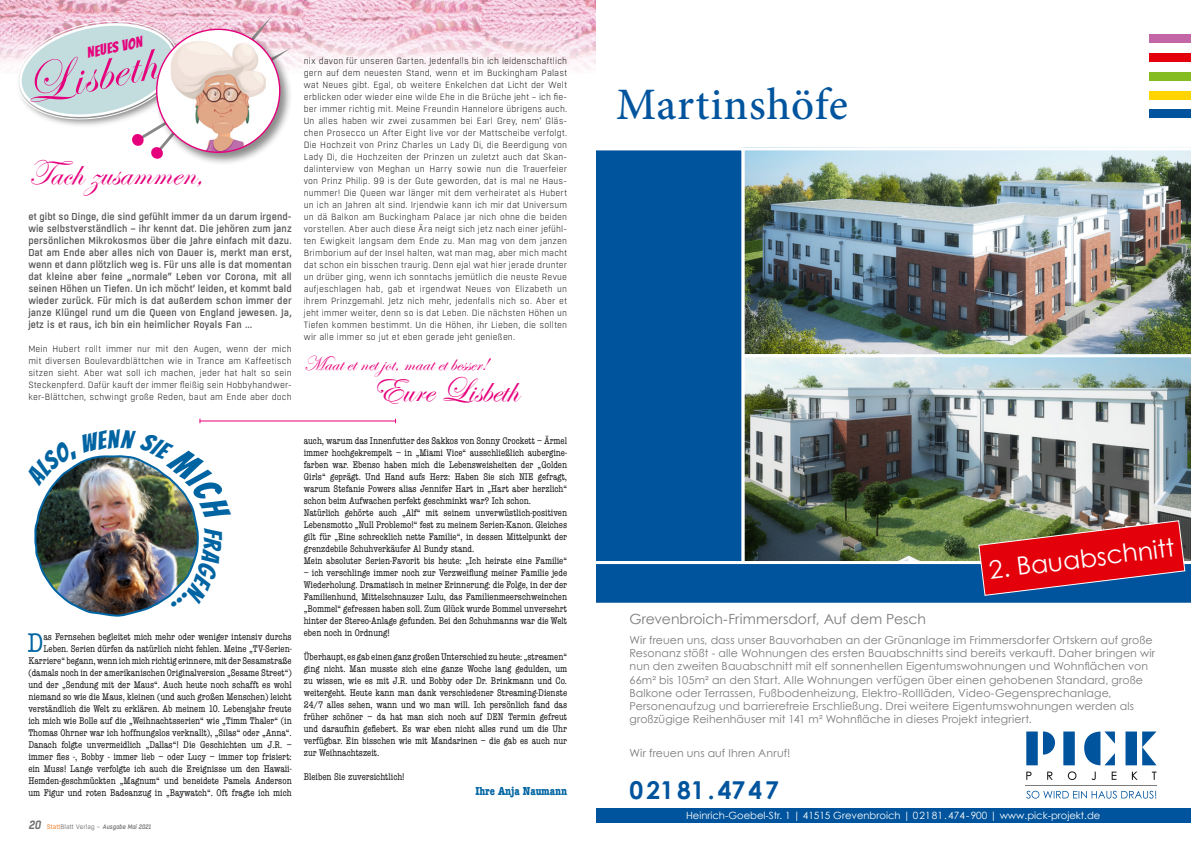
<style>
.page{position:relative;width:1191px;height:842px;background:#fff}
.page>*{position:absolute;margin:0;border:0;box-sizing:border-box;transform-origin:0 0}
.Headline{font:57.5px "Edwardian Script ITC";color:#e5007c}
.t1{font:500 45px "Minion Pro";letter-spacing:.015em;color:#00549d}
.t2{font:36px "Edwardian Script ITC";letter-spacing:.01em;color:#e5007c}
.Also_wenn_Sie_mich_f{font:condensed 27.9px "American Typewriter";color:#0064a2}
.Anzeigenplatz_-_Fehl{font:25px "Century Gothic";color:#fff}
.t3{font:700 24.6px "Century Gothic";letter-spacing:.125em;color:#00549d}
.t4{font:21px "Edwardian Script ITC";letter-spacing:.01em;color:#e5007c}
.Headline-2{font:14.8px "Bangers";color:#e5007c}
.FT{font:14px "Century Gothic";color:#7a7b7a}
.Also_wenn_Sie_mich_f-2{font:700 condensed 12px "American Typewriter";color:#0064a2}
.FT-2{font:11px "Century Gothic";letter-spacing:.01em;color:#7a7b7a}
.Also_wenn_Sie_mich_f-3{font:condensed 10px/12px "American Typewriter";color:#181716;text-align:justify}
.Einleitung{font:500 10px/12px "Boxed";letter-spacing:.01em;color:#565655;text-align:justify;scale:.96 1}
.t5{font:10px "Century Gothic";color:#fff}
.Fließtext{font:300 9px/12px "Boxed";letter-spacing:.015em;color:#181716;text-align:justify}
.t6{font:italic 500 6.5px "Boxed";color:#6e6e6e}
.s1{font-weight:600;font-size:12px}
.s2{font-weight:400;font-style:normal;color:#ee7113}
.s3{font-weight:400;font-style:normal}
</style>
<div class="page">
<div style="left:587px;top:808px;width:604px;height:14px;background:#00549d"></div>
<svg style="left:1026px;top:771px;width:130px;height:9px"></svg>
<hr style="left:1026px;top:785px;width:131px;height:1px;background:#7a7b7a">
<svg style="left:1026px;top:731px;width:130px;height:34px"></svg>
<svg style="left:1026px;top:791px;width:130px;height:8px"></svg>
<div style="left:1149px;top:34px;width:42px;height:9px;background:#c366a5"></div>
<div style="left:1149px;top:53px;width:42px;height:8px;background:#e3000b"></div>
<div style="left:1149px;top:72px;width:42px;height:8px;background:#85bc21"></div>
<div style="left:1149px;top:91px;width:42px;height:8px;background:#ffd400"></div>
<div style="left:1149px;top:110px;width:42px;height:8px;background:#00549d"></div>
<img style="left:744px;top:147px;width:447px;height:207px">
<img style="left:744px;top:354px;width:447px;height:166px">
<div style="left:581px;top:147px;width:163px;height:417px;background:#00549d;border:3px solid #fff"></div>
<svg style="left:595px;top:520px;width:596px;height:83px;background:#4f506e"></svg>
<div style="left:544px;top:0;width:51px;height:842px;background:#fff"></div>
<img style="left:0;top:0;width:595px;height:69px">
<svg style="left:13px;top:15px;width:278px;height:143px"></svg>
<div style="left:154px;top:27px;width:139px;height:139px;background:#181716;opacity:.5"></div>
<div style="left:157px;top:29px;width:123px;height:123px;background:#fff;border-radius:50%"></div>
<img style="left:171px;top:41px;width:95px;height:111px">
<hr style="left:200px;top:420px;width:195px;height:1px;background:#e5007c">
<img style="left:34px;top:455px;width:165px;height:162px">
<p class="Headline-2" style="left:85px;top:42px;width:57px;rotate:-12deg">Neues von</p>
<p class="Headline" style="left:17px;top:56px;width:137px;rotate:-11deg">Lisbeth</p>
<p class="t2" style="left:28px;top:154px;width:177px">Tach zusammen,</p>
<p class="Einleitung" style="left:28px;top:211px;width:276px">et gibt so Dinge, die sind gefühlt immer da un darum irgend&shy;wie selbstverständlich – ihr kennt dat. Die jehören zum janz persönlichen Mikrokosmos über die Jahre einfach mit dazu.<br>Dat am Ende aber alles nich von Dauer is, merkt man erst, wenn et dann plötzlich weg is. Für uns alle is dat momentan dat kleine aber feine „normale“ Leben vor Corona, mit all seinen Höhen un Tiefen. Un ich möcht‘ leiden, et kommt bald wieder zurück. Für mich is dat außerdem schon immer der janze Klüngel rund um die Queen von England jewesen. Ja, jetz is et raus, ich bin ein heimlicher Royals Fan …</p>
<p class="Fließtext" style="left:28px;top:343px;width:265px">Mein Hubert rollt immer nur mit den Augen, wenn der mich mit diversen Boulevardblättchen wie in Trance am Kaffeetisch sitzen sieht. Aber wat soll ich machen, jeder hat halt so sein Steckenpferd. Dafür kauft der immer fleißig sein Hobbyhandwer&shy;ker-Blättchen, schwingt große Reden, baut am Ende aber doch</p>
<p class="Fließtext" style="left:304px;top:55px;width:265px">nix davon für unseren Garten. Jedenfalls bin ich leidenschaftlich gern auf dem neuesten Stand, wenn et im Buckingham Palast wat Neues gibt. Egal, ob weitere Enkelchen dat Licht der Welt erblicken oder wieder eine wilde Ehe in die Brüche jeht – ich fie&shy;ber immer richtig mit. Meine Freundin Hannelore übrigens auch.<br>Un alles haben wir zwei zusammen bei Earl Grey, nem‘ Gläs&shy;chen Prosecco un After Eight live vor der Mattscheibe verfolgt.<br>Die Hochzeit von Prinz Charles un Lady Di, die Beerdigung von Lady Di, die Hochzeiten der Prinzen un zuletzt auch dat Skan&shy;dalinterview von Meghan un Harry sowie nun die Trauerfeier von Prinz Philip. 99 is der Gute geworden, dat is mal ne Haus&shy;nummer! Die Queen war länger mit dem verheiratet als Hubert un ich an Jahren alt sind. Irjendwie kann ich mir dat Universum un dä Balkon am Buckingham Palace jar nich ohne die beiden vorstellen. Aber auch diese Ära neigt sich jetz nach einer jefühl&shy;ten Ewigkeit langsam dem Ende zu. Man mag von dem janzen Brimborium auf der Insel halten, wat man mag, aber mich macht dat schon ein bisschen traurig. Denn ejal wat hier jerade drunter un drüber ging, wenn ich sonntachs jemütlich die neuste Revue aufjeschlagen hab, gab et irgendwat Neues von Elizabeth un ihrem Prinzgemahl. Jetz nich mehr, jedenfalls nich so. Aber et jeht immer weiter, denn so is dat Leben. Die nächsten Höhen un Tiefen kommen bestimmt. Un die Höhen, ihr Lieben, die sollten wir alle immer so jut et eben gerade jeht genießen.</p>
<p class="t4" style="left:304px;top:352px;width:186px">Maat et net jot, maat et besser!</p>
<p class="t2" style="left:372px;top:371px;width:148px">Eure Lisbeth</p>
<p class="Also_wenn_Sie_mich_f" style="left:28px;top:621px;width:17px">D</p>
<p class="Also_wenn_Sie_mich_f-3" style="left:28px;top:630px;width:265px;text-align:right">as Fernsehen begleitet mich mehr oder weniger intensiv durchs Leben. Serien dürfen da natürlich nicht fehlen. Meine „TV-Serien-Karriere“ begann, wenn ich mich richtig erinnere, mit der Sesamstraße (damals noch in der amerikanischen Originalversion „Sesame Street“) und der „Sendung mit der Maus“. Auch heute noch schafft es wohl niemand so wie die Maus, kleinen (und auch großen Menschen) leicht verständlich die Welt zu erklären. Ab meinem 10. Lebensjahr freute ich mich wie Bolle auf die „Weihnachtsserien“ wie „Timm Thaler“ (in Thomas Ohrner war ich hoffnungslos verknallt), „Silas“ oder „Anna“.<br>Danach folgte unvermeidlich „Dallas“! Die Geschichten um J.R. – immer fies -, Bobby - immer lieb – oder Lucy – immer top frisiert: ein Muss! Lange verfolgte ich auch die Ereignisse um den Hawaii-Hemden-geschmückten „Magnum“ und beneidete Pamela Anderson um Figur und roten Badeanzug in „Baywatch“. Oft fragte ich mich</p>
<p class="t6" style="left:28px;top:822px;width:124px"><span class="s1">20</span> <span class="s2">Statt</span><span class="s3">Blatt Verlag –</span> Ausgabe Mai 2021</p>
<p class="Also_wenn_Sie_mich_f-3" style="left:304px;top:435px;width:265px">auch, warum das Innenfutter des Sakkos von Sonny Crockett – Ärmel immer hochgekrempelt – in „Miami Vice“ ausschließlich aubergine&shy;farben war. Ebenso haben mich die Lebensweisheiten der „Golden Girls“ geprägt. Und Hand aufs Herz: Haben Sie sich NIE gefragt, warum Stefanie Powers alias Jennifer Hart in „Hart aber herzlich“ schon beim Aufwachen perfekt geschminkt war? Ich schon.</p>
<p class="Also_wenn_Sie_mich_f-3" style="left:304px;top:507px;width:265px">Natürlich gehörte auch „Alf“ mit seinem unverwüstlich-positiven Lebensmotto „Null Problemo!“ fest zu meinem Serien-Kanon. Gleiches gilt für „Eine schrecklich nette Familie“, in dessen Mittelpunkt der grenzdebile Schuhverkäufer Al Bundy stand.</p>
<p class="Also_wenn_Sie_mich_f-3" style="left:304px;top:555px;width:265px">Mein absoluter Serien-Favorit bis heute: „Ich heirate eine Familie“</p>
<p class="Also_wenn_Sie_mich_f-3" style="left:304px;top:567px;width:265px">– ich verschlinge immer noch zur Verzweiflung meiner Familie jede Wiederholung. Dramatisch in meiner Erinnerung: die Folge, in der der Familienhund, Mittelschnauzer Lulu, das Familienmeerschweinchen „Bommel“ gefressen haben soll. Zum Glück wurde Bommel unversehrt hinter der Stereo-Anlage gefunden. Bei den Schuhmanns war die Welt eben noch in Ordnung!</p>
<p class="Also_wenn_Sie_mich_f-3" style="left:304px;top:651px;width:265px">Überhaupt, es gab einen ganz großen Unterschied zu heute: „streamen“ ging nicht. Man musste sich eine ganze Woche lang gedulden, um zu wissen, wie es mit J.R. und Bobby oder Dr. Brinkmann und Co. weitergeht. Heute kann man dank verschiedener Streaming-Dienste 24/7 alles sehen, wann und wo man will. Ich persönlich fand das früher schöner – da hat man sich noch auf DEN Termin gefreut und daraufhin gefiebert. Es war eben nicht alles rund um die Uhr verfügbar. Ein bisschen wie mit Mandarinen – die gab es auch nur zur Weihnachtszeit.</p>
<p class="Also_wenn_Sie_mich_f-3" style="left:304px;top:771px;width:102px">Bleiben Sie zuversichtlich!</p>
<p class="Also_wenn_Sie_mich_f-2" style="left:475px;top:781px;width:93px">Ihre Anja Naumann</p>
<p class="t1" style="left:616px;top:74px;width:233px">Martinshöfe</p>
<p class="Anzeigenplatz_-_Fehl" style="left:987px;top:555px;width:188px;rotate:-7deg">2. Bauabschnitt</p>
<p class="FT" style="left:629px;top:610px;width:298px">Grevenbroich-Frimmersdorf, Auf dem Pesch</p>
<p class="FT-2" style="left:629px;top:633px;width:525px">Wir freuen uns, dass unser Bauvorhaben an der Grünanlage im Frimmersdorfer Ortskern auf große</p>
<p class="FT-2" style="left:629px;top:646px;width:527px">Resonanz stößt - alle Wohnungen des ersten Bauabschnitts sind bereits verkauft. Daher bringen wir</p>
<p class="FT-2" style="left:629px;top:660px;width:520px">nun den zweiten Bauabschnitt mit elf sonnenhellen Eigentumswohnungen und Wohnflächen von</p>
<p class="FT-2" style="left:629px;top:673px;width:515px">66m² bis 105m² an den Start. Alle Wohnungen verfügen über einen gehobenen Standard, große</p>
<p class="FT-2" style="left:629px;top:686px;width:483px">Balkone oder Terrassen, Fußbodenheizung, Elektro-Rollläden, Video-Gegensprechanlage,</p>
<p class="FT-2" style="left:629px;top:699px;width:506px">Personenaufzug und barrierefreie Erschließung. Drei weitere Eigentumswohnungen werden als</p>
<p class="FT-2" style="left:629px;top:712px;width:404px">großzügige Reihenhäuser mit 141 m² Wohnfläche in dieses Projekt integriert.</p>
<p class="FT-2" style="left:629px;top:746px;width:162px">Wir freuen uns auf Ihren Anruf!</p>
<p class="t3" style="left:629px;top:774px;width:151px">02181.4747</p>
<p class="t5" style="left:686px;top:809px;width:416px">Heinrich-Goebel-Str. 1 | 41515 Grevenbroich | 02181.474-900 | www.pick-projekt.de</p>
</div>
